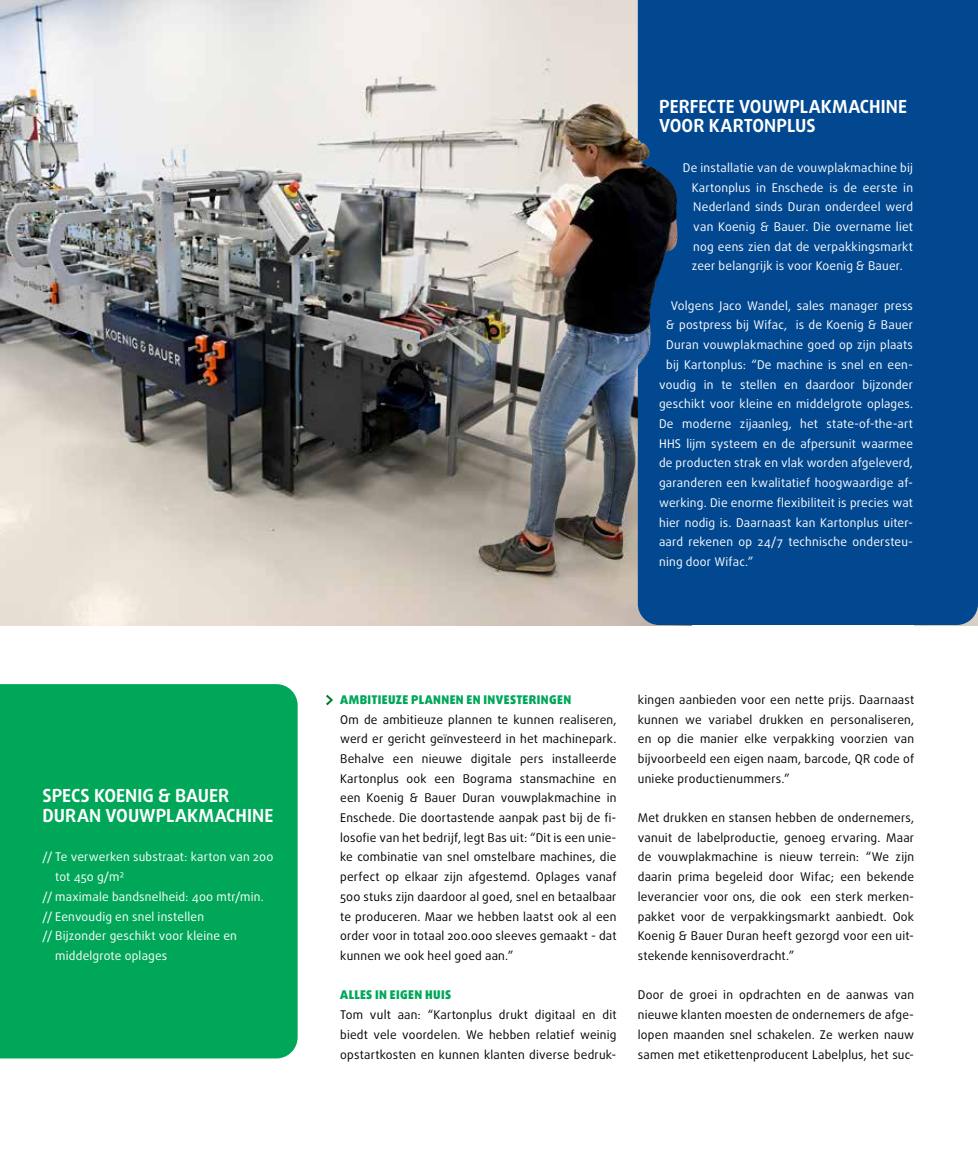
<style>
.page{position:relative;width:978px;height:1170px;background:#fff}
.page>*{position:absolute;margin:0;border:0;box-sizing:border-box;transform-origin:0 0}
.t1{font:700 18px/19.6px "Daxline Pro";color:#fff}
.t2{font:12px/19.6px "Daxline Pro";letter-spacing:.02em;color:#000;text-align:justify}
.t3{font:12px/19.6px "Daxline Pro";letter-spacing:.015em;color:#fff;text-align:justify}
.t4{font:900 12px "Daxline Pro";letter-spacing:.03em;color:#00a759}
</style>
<div class="page">
<img style="left:0;top:0;width:638px;height:625px">
<svg style="left:326px;top:694px;width:7px;height:11px"></svg>
<div style="left:638px;top:0;width:340px;height:625px;background:#024891"></div>
<div style="left:0;top:684px;width:298px;height:374px;background:#00a759"></div>
<img style="left:469px;top:105px;width:214px;height:471px">
<h1 class="t1" style="left:43px;top:786px;width:232px">SPECS KOENIG &amp; BAUER<br>DURAN VOUWPLAKMACHINE</h1>
<p class="t3" style="left:43px;top:847px;width:232px">// Te verwerken substraat: karton van 200</p>
<p class="t3" style="left:55px;top:867px;width:71px">tot 450 g/m2</p>
<p class="t3" style="left:43px;top:886px;width:223px">// maximale bandsnelheid: 400 mtr/min.</p>
<p class="t3" style="left:43px;top:906px;width:163px">// Eenvoudig en snel instellen</p>
<p class="t3" style="left:43px;top:926px;width:196px">// Bijzonder geschikt voor kleine en</p>
<p class="t3" style="left:55px;top:945px;width:114px">middelgrote oplages</p>
<h1 class="t1" style="left:659px;top:96px;width:249px">PERFECTE VOUWPLAKMACHINE<br>VOOR KARTONPLUS</h1>
<p class="t3" style="left:692px;top:158px;width:223px;text-indent:-9px">De installatie van de vouwplakmachine bij Kartonplus in Enschede is de eerste in Nederland sinds Duran onderdeel werd van Koenig &amp; Bauer. Die overname liet nog eens zien dat de verpakkingsmarkt zeer belangrijk is voor Koenig &amp; Bauer.</p>
<p class="t3" style="left:671px;top:296px;width:244px">Volgens Jaco Wandel, sales manager press</p>
<p class="t3" style="left:666px;top:315px;width:248px">&amp; postpress bij Wifac, is de Koenig &amp; Bauer</p>
<p class="t3" style="left:666px;top:335px;width:248px">Duran vouwplakmachine goed op zijn plaats</p>
<p class="t3" style="left:666px;top:355px;width:248px">bij Kartonplus: “De machine is snel en een-</p>
<p class="t3" style="left:659px;top:374px;width:255px">voudig in te stellen en daardoor bijzonder</p>
<p class="t3" style="left:659px;top:394px;width:255px">geschikt voor kleine en middelgrote oplages.</p>
<p class="t3" style="left:659px;top:414px;width:255px">De moderne zijaanleg, het state-of-the-art</p>
<p class="t3" style="left:659px;top:433px;width:255px">HHS lijm systeem en de afpersunit waarmee</p>
<p class="t3" style="left:659px;top:453px;width:255px">de producten strak en vlak worden afgeleverd,</p>
<p class="t3" style="left:659px;top:473px;width:255px">garanderen een kwalitatief hoogwaardige af-</p>
<p class="t3" style="left:659px;top:492px;width:255px">werking. Die enorme flexibiliteit is precies wat</p>
<p class="t3" style="left:659px;top:512px;width:255px">hier nodig is. Daarnaast kan Kartonplus uiter-</p>
<p class="t3" style="left:659px;top:532px;width:255px">aard rekenen op 24/7 technische ondersteu-</p>
<p class="t3" style="left:659px;top:552px;width:96px">ning door Wifac.”</p>
<p class="t4" style="left:340px;top:691px;width:233px">AMBITIEUZE PLANNEN EN INVESTERINGEN</p>
<p class="t2" style="left:340px;top:709px;width:278px">Om de ambitieuze plannen te kunnen realiseren, werd er gericht geïnvesteerd in het machinepark.<br>Behalve een nieuwe digitale pers installeerde Kartonplus ook een Bograma stansmachine en een Koenig &amp; Bauer Duran vouwplakmachine in Enschede. Die doortastende aanpak past bij de fi&shy;losofie van het bedrijf, legt Bas uit: “Dit is een unie&shy;ke combinatie van snel omstelbare machines, die perfect op elkaar zijn afgestemd. Oplages vanaf 500 stuks zijn daardoor al goed, snel en betaalbaar te produceren. Maar we hebben laatst ook al een order voor in totaal 200.000 sleeves gemaakt - dat kunnen we ook heel goed aan.”</p>
<p class="t4" style="left:340px;top:986px;width:112px">ALLES IN EIGEN HUIS</p>
<p class="t2" style="left:340px;top:1004px;width:278px">Tom vult aan: “Kartonplus drukt digitaal en dit biedt vele voordelen. We hebben relatief weinig opstartkosten en kunnen klanten diverse bedruk-</p>
<p class="t2" style="left:638px;top:689px;width:278px">kingen aanbieden voor een nette prijs. Daarnaast kunnen we variabel drukken en personaliseren, en op die manier elke verpakking voorzien van bijvoorbeeld een eigen naam, barcode, QR code of unieke productienummers.”</p>
<p class="t2" style="left:638px;top:807px;width:278px">Met drukken en stansen hebben de ondernemers, vanuit de labelproductie, genoeg ervaring. Maar de vouwplakmachine is nieuw terrein: “We zijn daarin prima begeleid door Wifac; een bekende leverancier voor ons, die ook een sterk merken&shy;pakket voor de verpakkingsmarkt aanbiedt. Ook Koenig &amp; Bauer Duran heeft gezorgd voor een uit&shy;stekende kennisoverdracht.”</p>
<p class="t2" style="left:638px;top:985px;width:278px">Door de groei in opdrachten en de aanwas van nieuwe klanten moesten de ondernemers de afge&shy;lopen maanden snel schakelen. Ze werken nauw samen met etikettenproducent Labelplus, het suc-</p>
</div>
